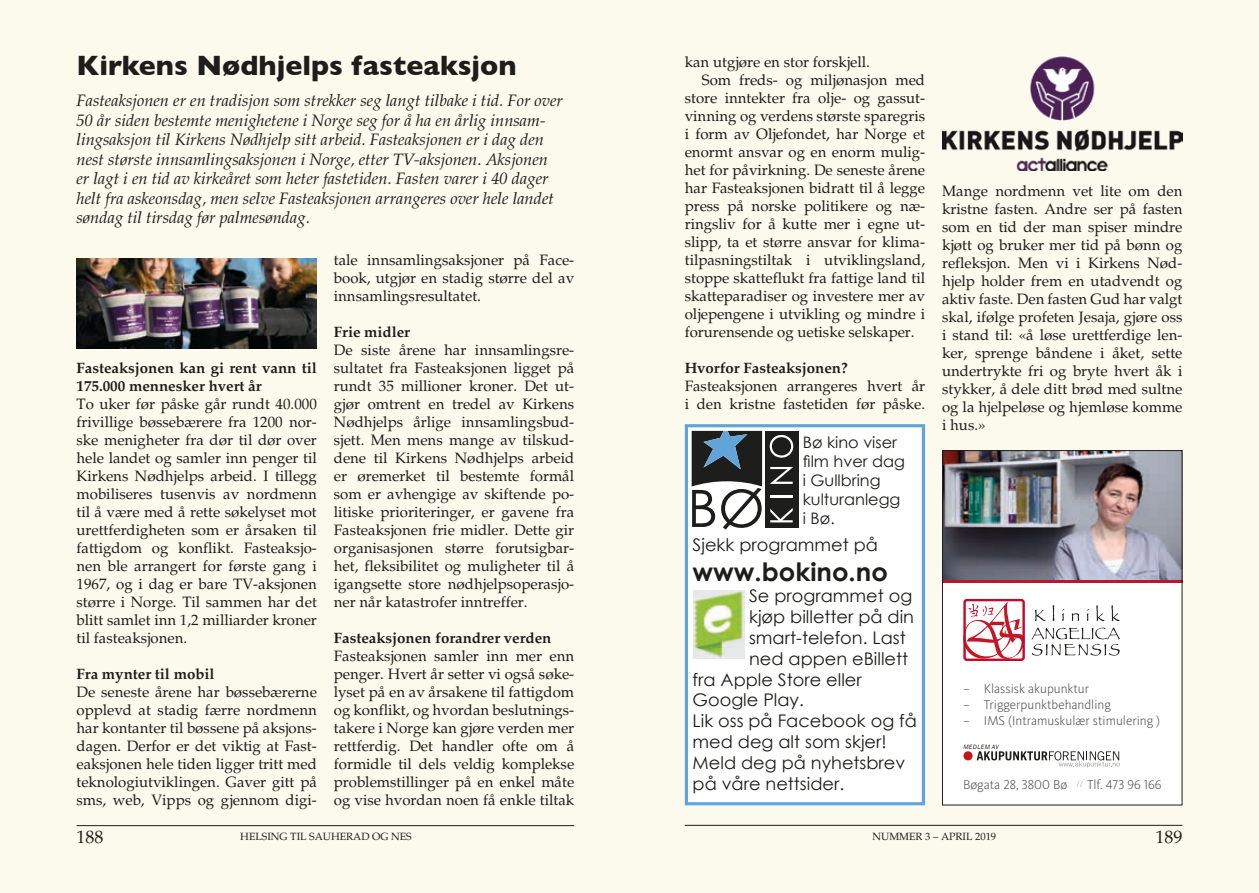
<style>
.page{position:relative;width:1259px;height:893px;background:#fcf9ed}
.page>*{position:absolute;margin:0;border:0;box-sizing:border-box;transform-origin:0 0}
.t1{font:700 28.5px "Gill Sans";color:#1d1d1b}
.t2{font:700 25.35px "Century Gothic";color:#1d1d1b}
.t3{font:18px "Palatino";color:#1d1d1b}
.t4{font:17.4px "Century Gothic";color:#1d1d1b}
.t5{font:italic 16.5px/19.5px "Palatino";color:#1d1d1b}
.t6{font:15.75px/19px "Century Gothic";color:#1d1d1b}
.t7{font:15px/18px "Palatino";color:#1d1d1b;text-align:justify}
.t8{font:700 15px/18px "Palatino";color:#1d1d1b}
.t9{font:300 13.2px "Kievit OT";color:#4b4b4a}
.t10{font:10.5px "Palatino";color:#1d1d1b}
.t11{font:italic 6.45px "Franklin Gothic";letter-spacing:.05em;color:#1d1d1b}
.s1{font-weight:100;font-size:8.85px}
</style>
<div class="page">
<hr style="left:77px;top:825px;width:497px;height:1px;background:#1d1d1b">
<hr style="left:685px;top:825px;width:497px;height:1px;background:#1d1d1b">
<div style="left:942px;top:451px;width:240px;height:354px;background:#fff"></div>
<img style="left:944px;top:452px;width:236px;height:128px">
<hr style="left:942px;top:580px;width:240px;height:2px;background:#b7182d">
<svg style="left:1031px;top:627px;width:88px;height:29px"></svg>
<svg style="left:1035px;top:610px;width:10px;height:11px"></svg>
<svg style="left:1052px;top:605px;width:2px;height:16px"></svg>
<svg style="left:1062px;top:609px;width:2px;height:12px"></svg>
<svg style="left:1071px;top:613px;width:8px;height:8px"></svg>
<svg style="left:1086px;top:609px;width:3px;height:12px"></svg>
<svg style="left:1096px;top:605px;width:8px;height:16px"></svg>
<svg style="left:1111px;top:605px;width:8px;height:16px"></svg>
<div style="left:963px;top:599px;width:62px;height:62px;border:2px solid #c10b27;border-radius:2px"></div>
<svg style="left:963px;top:602px;width:62px;height:58px"></svg>
<div style="left:963px;top:751px;width:9px;height:9px;background:#c61718;border-radius:50%"></div>
<svg style="left:976px;top:751px;width:143px;height:17px"></svg>
<div style="left:942px;top:450px;width:240px;height:355px;border:1px solid #1d1d1b"></div>
<div style="left:685px;top:424px;width:240px;height:381px;background:#fff"></div>
<div style="left:685px;top:424px;width:240px;height:381px;border:3px solid #60a4da"></div>
<div style="left:765px;top:431px;width:33px;height:97px;background:#1d1d1b"></div>
<svg style="left:770px;top:508px;width:22px;height:14px"></svg>
<hr style="left:770px;top:496px;width:22px;height:2px;background:#fff">
<svg style="left:770px;top:467px;width:22px;height:17px"></svg>
<svg style="left:769px;top:435px;width:24px;height:23px"></svg>
<svg style="left:691px;top:431px;width:71px;height:99px"></svg>
<img style="left:694px;top:591px;width:50px;height:67px">
<img style="left:77px;top:258px;width:240px;height:90px">
<img style="left:942px;top:55px;width:240px;height:116px">
<h1 class="t1" style="left:77px;top:43px;width:441px">Kirkens Nødhjelps fasteaksjon</h1>
<p class="t5" style="left:77px;top:91px;width:488px">Fasteaksjonen er en tradisjon som strekker seg langt tilbake i tid. For over 50 år siden bestemte menighetene i Norge seg for å ha en årlig innsam&shy;lingsaksjon til Kirkens Nødhjelp sitt arbeid. Fasteaksjonen er i dag den nest største innsamlingsaksjonen i Norge, etter TV-aksjonen. Aksjonen er lagt i en tid av kirkeåret som heter fastetiden. Fasten varer i 40 dager helt fra askeonsdag, men selve Fasteaksjonen arrangeres over hele landet søndag til tirsdag før palmesøndag.</p>
<p class="t8" style="left:77px;top:358px;width:242px">Fasteaksjonen kan gi rent vann til<br>175.000 mennesker hvert år</p>
<p class="t7" style="left:77px;top:395px;width:242px">To uker før påske går rundt 40.000 frivillige bøssebærere fra 1200 nor&shy;ske menigheter fra dør til dør over hele landet og samler inn penger til Kirkens Nødhjelps arbeid. I tillegg mobiliseres tusenvis av nordmenn til å være med å rette søkelyset mot urettferdigheten som er årsaken til fattigdom og konflikt. Fasteaksjo&shy;nen ble arrangert for første gang i 1967, og i dag er bare TV-aksjonen større i Norge. Til sammen har det blitt samlet inn 1,2 milliarder kroner til fasteaksjonen.</p>
<p class="t8" style="left:77px;top:664px;width:139px">Fra mynter til mobil</p>
<p class="t7" style="left:77px;top:683px;width:242px">De seneste årene har bøssebærerne opplevd at stadig færre nordmenn har kontanter til bøssene på aksjons&shy;dagen. Derfor er det viktig at Fast&shy;eaksjonen hele tiden ligger tritt med teknologiutviklingen. Gaver gitt på sms, web, Vipps og gjennom digi-</p>
<p class="t7" style="left:334px;top:251px;width:242px">tale innsamlingsaksjoner på Face&shy;book, utgjør en stadig større del av innsamlingsresultatet.</p>
<p class="t8" style="left:334px;top:322px;width:78px">Frie midler</p>
<p class="t7" style="left:334px;top:341px;width:242px">De siste årene har innsamlingsre&shy;sultatet fra Fasteaksjonen ligget på rundt 35 millioner kroner. Det ut&shy;gjør omtrent en tredel av Kirkens Nødhjelps årlige innsamlingsbud&shy;sjett. Men mens mange av tilskud&shy;dene til Kirkens Nødhjelps arbeid er øremerket til bestemte formål som er avhengige av skiftende po&shy;litiske prioriteringer, er gavene fra Fasteaksjonen frie midler. Dette gir organisasjonen større forutsigbar&shy;het, fleksibilitet og muligheter til å igangsette store nødhjelpsoperasjo&shy;ner når katastrofer inntreffer.</p>
<p class="t8" style="left:334px;top:628px;width:219px">Fasteaksjonen forandrer verden</p>
<p class="t7" style="left:334px;top:647px;width:242px">Fasteaksjonen samler inn mer enn penger. Hvert år setter vi også søke&shy;lyset på en av årsakene til fattigdom og konflikt, og hvordan beslutnings&shy;takere i Norge kan gjøre verden mer rettferdig. Det handler ofte om å formidle til dels veldig komplekse problemstillinger på en enkel måte og vise hvordan noen få enkle tiltak</p>
<p class="t7" style="left:685px;top:53px;width:187px">kan utgjøre en stor forskjell.</p>
<p class="t7" style="left:702px;top:71px;width:225px">Som freds- og miljønasjon med</p>
<p class="t7" style="left:685px;top:89px;width:242px">store inntekter fra olje- og gassut-</p>
<p class="t7" style="left:685px;top:107px;width:242px">vinning og verdens største sparegris</p>
<p class="t7" style="left:685px;top:125px;width:242px">i form av Oljefondet, har Norge et</p>
<p class="t7" style="left:685px;top:143px;width:242px">enormt ansvar og en enorm mulig-</p>
<p class="t7" style="left:685px;top:161px;width:242px">het for påvirkning. De seneste årene</p>
<p class="t7" style="left:685px;top:179px;width:242px">har Fasteaksjonen bidratt til å legge</p>
<p class="t7" style="left:685px;top:197px;width:242px">press på norske politikere og næ-</p>
<p class="t7" style="left:685px;top:215px;width:242px">ringsliv for å kutte mer i egne ut-</p>
<p class="t7" style="left:685px;top:233px;width:242px">slipp, ta et større ansvar for klima-</p>
<p class="t7" style="left:685px;top:251px;width:242px">tilpasningstiltak i utviklingsland,</p>
<p class="t7" style="left:685px;top:269px;width:242px">stoppe skatteflukt fra fattige land til</p>
<p class="t7" style="left:685px;top:287px;width:242px">skatteparadiser og investere mer av</p>
<p class="t7" style="left:685px;top:305px;width:242px">oljepengene i utvikling og mindre i</p>
<p class="t7" style="left:685px;top:323px;width:231px">forurensende og uetiske selskaper.</p>
<p class="t8" style="left:685px;top:359px;width:164px">Hvorfor Fasteaksjonen?</p>
<p class="t7" style="left:685px;top:377px;width:242px">Fasteaksjonen arrangeres hvert år i den kristne fastetiden før påske.</p>
<p class="t6" style="left:803px;top:433px;width:104px">Bø kino viser film hver dag i Gullbring kulturanlegg i Bø.</p>
<p class="t4" style="left:692px;top:532px;width:187px">Sjekk programmet på</p>
<h2 class="t2" style="left:692px;top:553px;width:197px">www.bokino.no</h2>
<p class="t4" style="left:749px;top:583px;width:165px">Se programmet og</p>
<p class="t4" style="left:749px;top:604px;width:166px">kjøp billetter på din</p>
<p class="t4" style="left:749px;top:625px;width:158px">smart-telefon. Last</p>
<p class="t4" style="left:749px;top:646px;width:161px">ned appen eBillett</p>
<p class="t4" style="left:692px;top:667px;width:171px">fra Apple Store eller</p>
<p class="t4" style="left:692px;top:688px;width:113px">Google Play.</p>
<p class="t4" style="left:692px;top:709px;width:226px">Lik oss på Facebook og få</p>
<p class="t4" style="left:692px;top:730px;width:196px">med deg alt som skjer!</p>
<p class="t4" style="left:692px;top:751px;width:214px">Meld deg på nyhetsbrev</p>
<p class="t4" style="left:692px;top:771px;width:153px">på våre nettsider.</p>
<p class="t7" style="left:942px;top:182px;width:242px">Mange nordmenn vet lite om den kristne fasten. Andre ser på fasten som en tid der man spiser mindre kjøtt og bruker mer tid på bønn og refleksjon. Men vi i Kirkens Nød&shy;hjelp holder frem en utadvendt og aktiv faste. Den fasten Gud har valgt skal, ifølge profeten Jesaja, gjøre oss i stand til: «å løse urettferdige len&shy;ker, sprenge båndene i åket, sette undertrykte fri og bryte hvert åk i stykker, å dele ditt brød med sultne og la hjelpeløse og hjemløse komme i hus.»</p>
<p class="t9" style="left:963px;top:681px;width:128px">– Klassisk akupunktur</p>
<p class="t9" style="left:963px;top:697px;width:149px">– Triggerpunktbehandling</p>
<p class="t9" style="left:963px;top:713px;width:199px">– IMS (Intramuskulær stimulering )</p>
<p class="t11" style="left:963px;top:688px;width:37px">MEDLEM AV</p>
<p class="t11" style="left:963px;top:743px;width:37px">MEDLEM AV</p>
<p class="t9" style="left:963px;top:776px;width:200px">Bøgata 28, 3800 Bø <span class="s1">//</span> Tlf. 473 96 166</p>
<p class="t3" style="left:77px;top:826px;width:29px">188</p>
<p class="t10" style="left:240px;top:831px;width:173px">HELSING TIL SAUHERAD OG NES</p>
<p class="t10" style="left:872px;top:831px;width:125px">NUMMER 3 – APRIL 2019</p>
<p class="t3" style="left:1155px;top:826px;width:28px">189</p>
</div>
